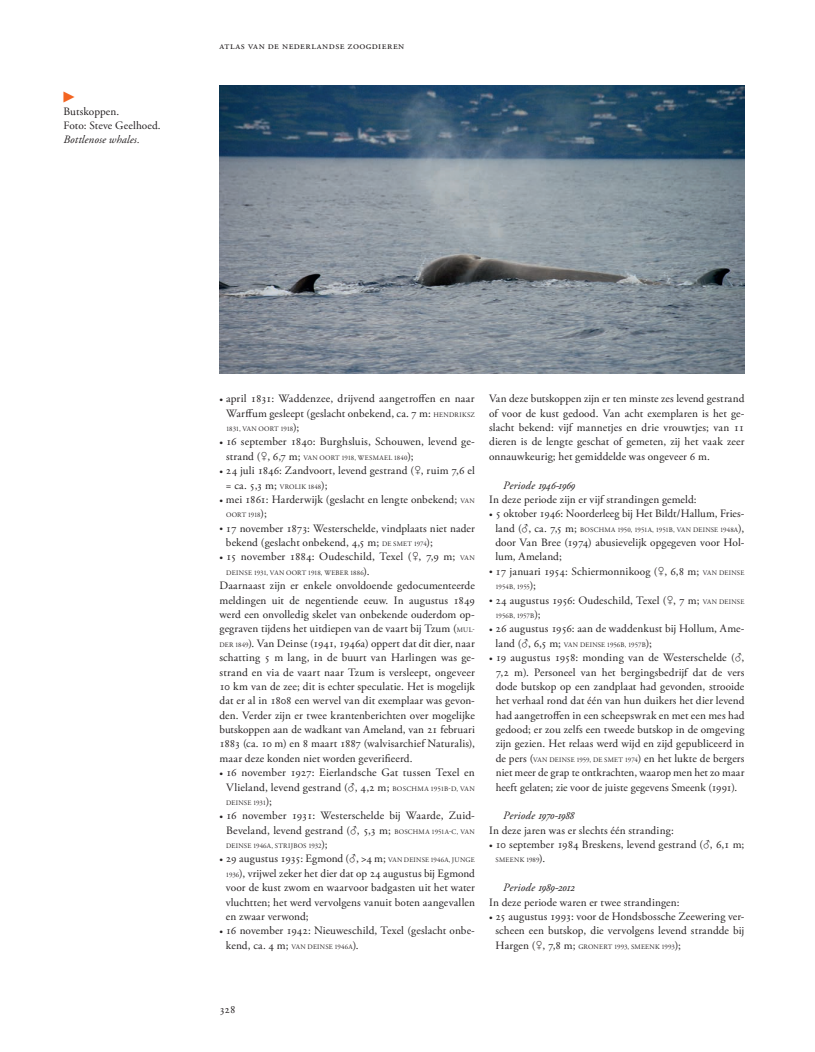
<style>
.page{position:relative;width:815px;height:1052px;background:#fff}
.page>*{position:absolute;margin:0;border:0;box-sizing:border-box;transform-origin:0 0}
.t1{font:11.25px/14.4px "Adobe Garamond Pro";letter-spacing:-.005em;color:#231f20}
.t2{font:11.25px/14.4px "Adobe Garamond Pro";letter-spacing:-.025em;color:#231f20;text-align:center}
.t3{font:italic 11.25px "Adobe Garamond Exp";letter-spacing:-.035em;color:#231f20}
.t4{font:11.25px "Adobe Garamond Pro";letter-spacing:-.035em;color:#231f20}
.t5{font:italic 11.25px "Adobe Garamond Pro";letter-spacing:.01em;color:#231f20}
.t6{font:11.25px "Universal Std Newswith Comm Pi";color:#f36421}
.t7{font:10.62px "Adobe Garamond Pro";letter-spacing:.045em;color:#231f20}
.t8{font:6.88px "Adobe Garamond Pro";letter-spacing:.02em;color:#231f20}
.t9{font:6.88px "Adobe Garamond Pro";letter-spacing:-.03em;color:#231f20}
.t10{font:6.88px "Adobe Garamond Pro";letter-spacing:-.01em;color:#231f20}
.s1{font-size:9.38px}
.s2{font-size:6.88px}
.s3{font-size:11.25px}
.s4{font-family:"Universal Std Newswith Comm Pi";font-size:11.25px}
.s5{font-family:"Universal Std Newswith Comm Pi"}
.s6{font-family:"Adobe Garamond Pro"}
.s7{font-style:inherit}
</style>
<div class="page">
<img style="left:219px;top:85px;width:525px;height:288px">
<p class="t6" style="left:63px;top:92px;width:13px">▶</p>
<p class="t1" style="left:63px;top:104px;width:99px">Butskoppen.<br>Foto: Steve Geelhoed.</p>
<p class="t5" style="left:63px;top:133px;width:78px">Bottlenose whales.</p>
<p class="t7" style="left:219px;top:39px;width:186px">atlas van de nederlandse zoogdieren</p>
<p class="t2" style="left:219px;top:392px;width:257px"><span class="s1">•</span> april 1831: Waddenzee, drijvend aangetroffen en naar<br>Warffum gesleept (geslacht onbekend, ca. 7 m: <span class="s2">HENDRIKSZ</span></p>
<p class="t9" style="left:226px;top:425px;width:75px">1831, VAN OORT 1918<span class="s3">);</span></p>
<p class="t1" style="left:219px;top:435px;width:257px"><span class="s1">•</span> 16 september 1840: Burghsluis, Schouwen, levend ge-</p>
<p class="t8" style="left:226px;top:453px;width:189px"><span class="s3">strand (</span><span class="s4">♀</span><span class="s3">, 6,7 m;</span> VAN OORT 1918, WESMAEL 1840<span class="s3">);</span></p>
<p class="t1" style="left:226px;top:464px;width:250px;text-indent:-6px"><span class="s1">•</span> 24 juli 1846: Zandvoort, levend gestrand (<span class="s5">♀</span>, ruim 7,6 el = ca. 5,3 m; <span class="s2">VROLIK 1848</span>);</p>
<p class="t1" style="left:219px;top:492px;width:257px"><span class="s1">•</span> mei 1861: Harderwijk (geslacht en lengte onbekend; <span class="s2">VAN</span></p>
<p class="t10" style="left:226px;top:511px;width:42px">OORT 1918<span class="s3">);</span></p>
<p class="t1" style="left:226px;top:521px;width:250px;text-indent:-6px"><span class="s1">•</span> 17 november 1873: Westerschelde, vindplaats niet nader bekend (geslacht onbekend, 4,5 m; <span class="s2">DE SMET 1974</span>);</p>
<p class="t1" style="left:219px;top:550px;width:257px"><span class="s1">•</span> 15 november 1884: Oudeschild, Texel (<span class="s5">♀</span>, 7,9 m; <span class="s2">VAN</span></p>
<p class="t8" style="left:226px;top:568px;width:145px">DEINSE 1931, VAN OORT 1918, WEBER 1886<span class="s3">).</span></p>
<p class="t1" style="left:219px;top:579px;width:257px;text-align:justify">Daarnaast zijn er enkele onvoldoende gedocumenteerde meldingen uit de negentiende eeuw. In augustus 1849 werd een onvolledig skelet van onbekende ouderdom op&shy;gegraven tijdens het uitdiepen van de vaart bij Tzum (<span class="s2">MUL-DER 1849</span>). Van Deinse (1941, 1946a) oppert dat dit dier, naar schatting 5 m lang, in de buurt van Harlingen was ge&shy;strand en via de vaart naar Tzum is versleept, ongeveer 10 km van de zee; dit is echter speculatie. Het is mogelijk dat er al in 1808 een wervel van dit exemplaar was gevon&shy;den. Verder zijn er twee krantenberichten over mogelijke butskoppen aan de wadkant van Ameland, van 21 februari 1883 (ca. 10 m) en 8 maart 1887 (walvisarchief Naturalis), maar deze konden niet worden geverifieerd.</p>
<p class="t1" style="left:219px;top:766px;width:257px;text-align:center"><span class="s1">•</span> 16 november 1927: Eierlandsche Gat tussen Texel en<br>Vlieland, levend gestrand (<span class="s5">♂</span>, 4,2 m; <span class="s2">BOSCHMA 1951B-D, VAN</span></p>
<p class="t8" style="left:226px;top:798px;width:47px">DEINSE 1931<span class="s3">);</span></p>
<p class="t2" style="left:219px;top:809px;width:257px"><span class="s1">•</span> 16 november 1931: Westerschelde bij Waarde, Zuid-<br>Beveland, levend gestrand (<span class="s5">♂</span>, 5,3 m; <span class="s2">BOSCHMA 1951A-C, VAN</span></p>
<p class="t8" style="left:226px;top:841px;width:103px">DEINSE 1946A, STRIJBOS 1932<span class="s3">);</span></p>
<p class="t1" style="left:226px;top:852px;width:250px;text-align:justify;text-indent:-6px"><span class="s1">•</span> 29 augustus 1935: Egmond (<span class="s5">♂</span>, &gt;4 m; <span class="s2">VAN DEINSE 1946A, JUNGE 1936</span>), vrijwel zeker het dier dat op 24 augustus bij Egmond voor de kust zwom en waarvoor badgasten uit het water vluchtten; het werd vervolgens vanuit boten aangevallen en zwaar verwond;</p>
<p class="t1" style="left:219px;top:924px;width:257px"><span class="s1">•</span> 16 november 1942: Nieuweschild, Texel (geslacht onbe-</p>
<p class="t8" style="left:226px;top:942px;width:134px"><span class="s3">kend, ca. 4 m;</span> VAN DEINSE 1946A<span class="s3">).</span></p>
<p class="t1" style="left:489px;top:392px;width:257px;text-align:justify">Van deze butskoppen zijn er ten minste zes levend gestrand of voor de kust gedood. Van acht exemplaren is het ge&shy;slacht bekend: vijf mannetjes en drie vrouwtjes; van 11 dieren is de lengte geschat of gemeten, zij het vaak zeer onnauwkeurig; het gemiddelde was ongeveer 6 m.</p>
<p class="t3" style="left:503px;top:480px;width:73px"><span class="s6">Periode</span> 1946<span class="s7">-</span>1969</p>
<p class="t1" style="left:489px;top:492px;width:209px">In deze periode zijn er vijf strandingen gemeld:</p>
<p class="t1" style="left:489px;top:507px;width:257px"><span class="s1">•</span> 5 oktober 1946: Noorderleeg bij Het Bildt/Hallum, Fries-</p>
<p class="t8" style="left:495px;top:525px;width:250px"><span class="s3">land (</span><span class="s4">♂</span><span class="s3">, ca. 7,5 m;</span> BOSCHMA 1950, 1951A, 1951B, VAN DEINSE 1948A<span class="s3">),</span></p>
<p class="t1" style="left:495px;top:536px;width:250px">door Van Bree (1974) abusievelijk opgegeven voor Hol&shy;lum, Ameland;</p>
<p class="t1" style="left:489px;top:564px;width:257px"><span class="s1">•</span> 17 januari 1954: Schiermonnikoog (<span class="s5">♀</span>, 6,8 m; <span class="s2">VAN DEINSE</span></p>
<p class="t8" style="left:495px;top:583px;width:42px">1954B, 1955<span class="s3">);</span></p>
<p class="t4" style="left:489px;top:593px;width:257px"><span class="s1">•</span> 24 augustus 1956: Oudeschild, Texel (<span class="s5">♀</span>, 7 m; <span class="s2">VAN DEINSE</span></p>
<p class="t8" style="left:495px;top:611px;width:47px">1956B, 1957B<span class="s3">);</span></p>
<p class="t1" style="left:489px;top:622px;width:257px"><span class="s1">•</span> 26 augustus 1956: aan de waddenkust bij Hollum, Ame-</p>
<p class="t8" style="left:495px;top:640px;width:158px"><span class="s3">land (</span><span class="s4">♂</span><span class="s3">, 6,5 m;</span> VAN DEINSE 1956B, 1957B<span class="s3">);</span></p>
<p class="t1" style="left:489px;top:651px;width:257px;text-align:center"><span class="s1">•</span> 19 augustus 1958: monding van de Westerschelde (<span class="s5">♂</span>, 7,2 m). Personeel van het bergingsbedrijf dat de vers dode butskop op een zandplaat had gevonden, strooide het verhaal rond dat één van hun duikers het dier levend had aangetroffen in een scheepswrak en met een mes had gedood; er zou zelfs een tweede butskop in de omgeving zijn gezien. Het relaas werd wijd en zijd gepubliceerd in de pers (<span class="s2">VAN DEINSE 1959, DE SMET 1974</span>) en het lukte de bergers niet meer de grap te ontkrachten, waarop men het zo maar heeft gelaten; zie voor de juiste gegevens Smeenk (1991).</p>
<p class="t3" style="left:503px;top:811px;width:72px"><span class="s6">Periode</span> 1970<span class="s7">-</span>1988</p>
<p class="t1" style="left:489px;top:823px;width:186px">In deze jaren was er slechts één stranding:</p>
<p class="t1" style="left:489px;top:837px;width:257px"><span class="s1">•</span> 10 september 1984 Breskens, levend gestrand (<span class="s5">♂</span>, 6,1 m;</p>
<p class="t8" style="left:495px;top:856px;width:51px">SMEENK 1989<span class="s3">).</span></p>
<p class="t3" style="left:503px;top:883px;width:73px"><span class="s6">Periode</span> 1989<span class="s7">-</span>2012</p>
<p class="t1" style="left:489px;top:895px;width:192px">In deze periode waren er twee strandingen:</p>
<p class="t1" style="left:489px;top:909px;width:257px;text-align:center"><span class="s1">•</span> 25 augustus 1993: voor de Hondsbossche Zeewering ver&shy;scheen een butskop, die vervolgens levend strandde bij</p>
<p class="t8" style="left:495px;top:942px;width:187px"><span class="s3">Hargen (</span><span class="s4">♀</span><span class="s3">, 7,8 m;</span> GRONERT 1993, SMEENK 1993<span class="s3">);</span></p>
<p class="t1" style="left:219px;top:1002px;width:18px">328</p>
</div>
